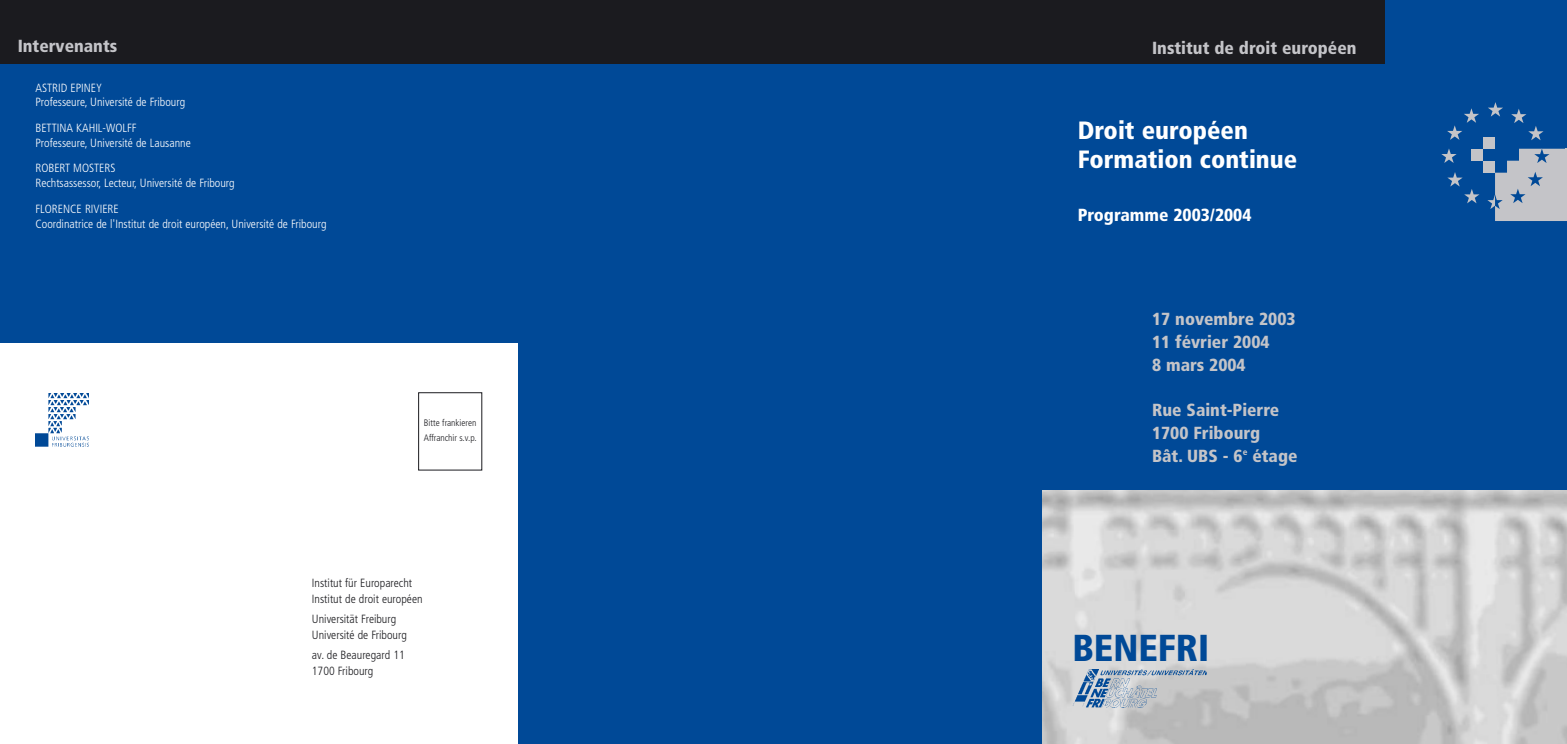
<style>
.page{position:relative;width:1567px;height:744px;background:#fff}
.page>*{position:absolute;margin:0;border:0;box-sizing:border-box;transform-origin:0 0}
.t1{font:900 condensed 37.5px "Frutiger";color:#004997}
.t2{font:900 condensed 25px/28.8px "Frutiger";color:#fff}
.t3{font:900 condensed 17.5px/22.8px "Frutiger";color:#c4c4c8}
.t4{font:900 condensed 17.5px "Frutiger";color:#fff}
.t5{font:300 condensed 11.88px/15px "Frutiger";color:#fff}
.t6{font:300 condensed 11.88px/16.2px "Frutiger";color:#1b1b1f}
.t7{font:300 condensed 9.38px/15px "Frutiger";color:#1b1b1f}
</style>
<div class="page">
<img style="left:1042px;top:489px;width:524px;height:255px">
<div style="left:517px;top:71px;width:525px;height:673px;background:#004997"></div>
<div style="left:0;top:0;width:1566px;height:489px;background:#004997"></div>
<img style="left:1072px;top:669px;width:134px;height:38px">
<div style="left:0;top:0;width:1384px;height:64px;background:#1b1b1f"></div>
<div style="left:0;top:344px;width:517px;height:400px;background:#fff"></div>
<div style="left:418px;top:392px;width:64px;height:78px;border:1px solid #1b1b1f"></div>
<img style="left:35px;top:393px;width:54px;height:53px">
<svg style="left:1487px;top:149px;width:78px;height:72px"></svg>
<svg style="left:1447px;top:108px;width:31px;height:32px"></svg>
<svg style="left:1488px;top:102px;width:14px;height:15px"></svg>
<svg style="left:1447px;top:172px;width:32px;height:31px"></svg>
<svg style="left:1441px;top:148px;width:15px;height:15px"></svg>
<div style="left:1470px;top:149px;width:12px;height:12px;background:#c4c4c8"></div>
<div style="left:1482px;top:137px;width:12px;height:12px;background:#c4c4c8"></div>
<div style="left:1482px;top:161px;width:12px;height:12px;background:#c4c4c8"></div>
<svg style="left:1511px;top:109px;width:32px;height:31px"></svg>
<hr style="left:1565px;top:149px;width:1px;height:72px;background:#c4c4c8">
<h3 class="t3" style="left:18px;top:36px;width:101px">Intervenants</h3>
<p class="t5" style="left:35px;top:82px;width:151px;line-height:13.8px">ASTRID EPINEY<br>Professeure, Université de Fribourg</p>
<p class="t5" style="left:35px;top:121px;width:157px">BETTINA KAHIL-WOLFF<br>Professeure, Université de Lausanne</p>
<p class="t5" style="left:35px;top:162px;width:201px">ROBERT MOSTERS<br>Rechtsassessor, Lecteur, Université de Fribourg</p>
<p class="t5" style="left:35px;top:202px;width:292px">FLORENCE RIVIERE<br>Coordinatrice de l'Institut de droit européen, Université de Fribourg</p>
<p class="t7" style="left:424px;top:416px;width:54px">Bitte frankieren<br>Affranchir s.v.p.</p>
<p class="t6" style="left:312px;top:575px;width:112px">Institut für Europarecht<br>Institut de droit européen</p>
<p class="t6" style="left:312px;top:611px;width:96px">Universität Freiburg<br>Université de Fribourg</p>
<p class="t6" style="left:312px;top:647px;width:94px">av. de Beauregard 11<br>1700 Fribourg</p>
<h3 class="t3" style="left:1152px;top:38px;width:206px">Institut de droit européen</h3>
<h2 class="t2" style="left:1077px;top:118px;width:221px">Droit européen<br>Formation continue</h2>
<h3 class="t4" style="left:1077px;top:208px;width:175px">Programme 2003/2004</h3>
<h3 class="t3" style="left:1152px;top:309px;width:145px">17 novembre 2003<br>11 février 2004<br>8 mars 2004</h3>
<h3 class="t3" style="left:1152px;top:400px;width:147px">Rue Saint-Pierre<br>1700 Fribourg<br>Bât. UBS - 6<sup>e</sup> étage</h3>
<h1 class="t1" style="left:1072px;top:633px;width:138px">BENEFRI</h1>
</div>
